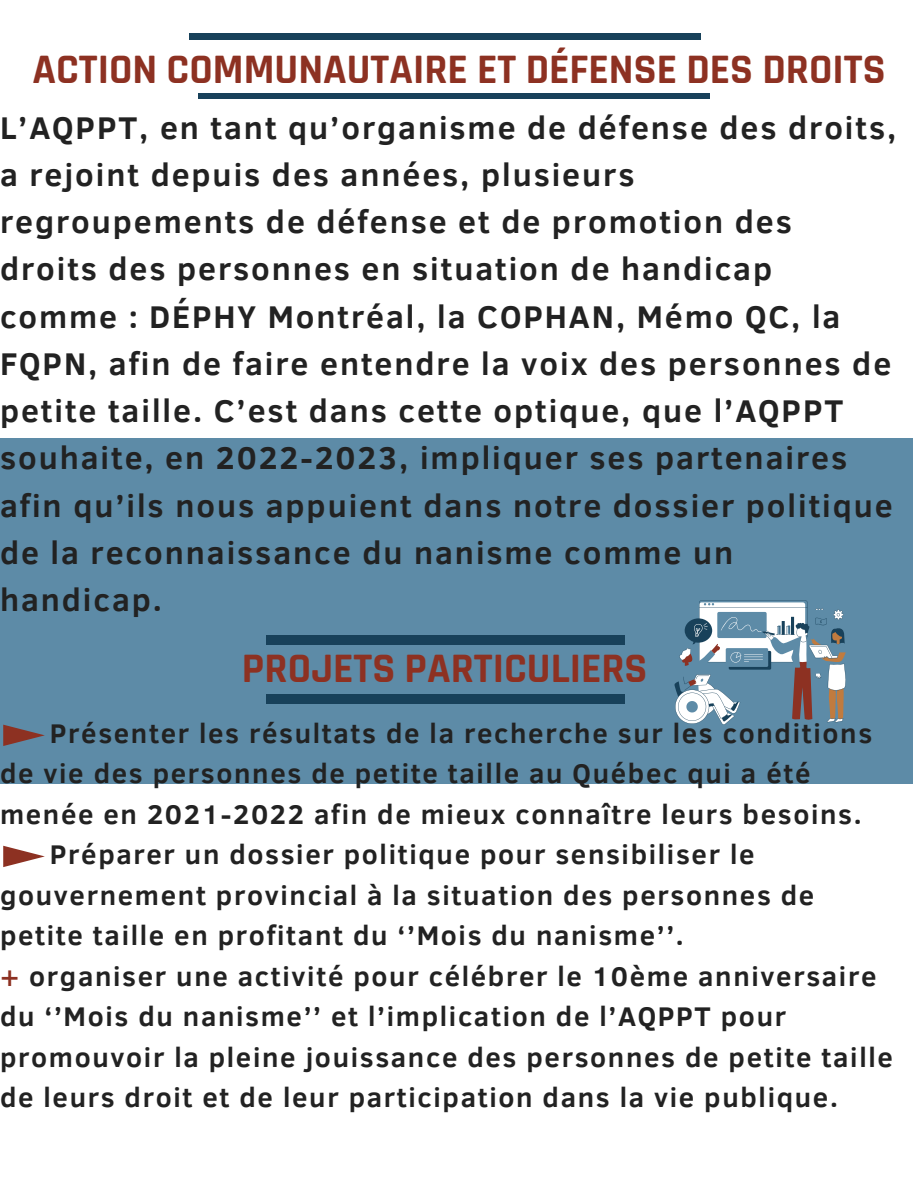
<style>
.page{position:relative;width:918px;height:1188px;background:#fff}
.page>*{position:absolute;margin:0;border:0;box-sizing:border-box;transform-origin:0 0}
.t1{font:700 42.45px "Rajdhani";color:#8d3122}
.t2{font:700 32.25px/47.2px "Clear Sans";letter-spacing:.06em;color:#222}
.t3{font:700 27.75px "Clear Sans";letter-spacing:.06em;color:#222}
.s1{color:#8d3122}
</style>
<div class="page">
<div style="left:0;top:438px;width:913px;height:346px;background:#5d8ba7"></div>
<div style="left:266px;top:635px;width:358px;height:9px;background:#18415a"></div>
<div style="left:266px;top:694px;width:358px;height:9px;background:#18415a"></div>
<div style="left:189px;top:34px;width:512px;height:5px;background:#18415a"></div>
<div style="left:198px;top:93px;width:512px;height:6px;background:#18415a"></div>
<svg style="left:3px;top:725px;width:42px;height:21px"></svg>
<svg style="left:3px;top:846px;width:42px;height:21px"></svg>
<svg style="left:674px;top:600px;width:172px;height:125px"></svg>
<h1 class="t1" style="left:32px;top:43px;width:855px">ACTION COMMUNAUTAIRE ET DÉFENSE DES DROITS</h1>
<p class="t2" style="left:0;top:102px;width:898px">L’AQPPT, en tant qu’organisme de défense des droits, a rejoint depuis des années, plusieurs regroupements de défense et de promotion des droits des personnes en situation de handicap comme : DÉPHY Montréal, la COPHAN, Mémo QC, la FQPN, afin de faire entendre la voix des personnes de petite taille. C’est dans cette optique, que l’AQPPT souhaite, en 2022-2023, impliquer ses partenaires afin qu’ils nous appuient dans notre dossier politique de la reconnaissance du nanisme comme un handicap.</p>
<h1 class="t1" style="left:242px;top:642px;width:407px">PROJETS PARTICULIERS</h1>
<p class="t3" style="left:50px;top:713px;width:824px">Présenter les résultats de la recherche sur les conditions</p>
<p class="t3" style="left:0;top:753px;width:812px">de vie des personnes de petite taille au Québec qui a été</p>
<p class="t3" style="left:0;top:794px;width:863px">menée en 2021-2022 afin de mieux connaître leurs besoins.</p>
<p class="t3" style="left:50px;top:834px;width:706px">Préparer un dossier politique pour sensibiliser le</p>
<p class="t3" style="left:0;top:875px;width:816px">gouvernement provincial à la situation des personnes de</p>
<p class="t3" style="left:0;top:915px;width:685px">petite taille en profitant du ‘’Mois du nanisme’’.</p>
<p class="t3" style="left:0;top:956px;width:878px"><span class="s1">+</span> organiser une activité pour célébrer le 10ème anniversaire</p>
<p class="t3" style="left:0;top:996px;width:788px">du ‘’Mois du nanisme’’ et l’implication de l’AQPPT pour</p>
<p class="t3" style="left:0;top:1037px;width:894px">promouvoir la pleine jouissance des personnes de petite taille</p>
<p class="t3" style="left:0;top:1077px;width:839px">de leurs droit et de leur participation dans la vie publique.</p>
</div>
